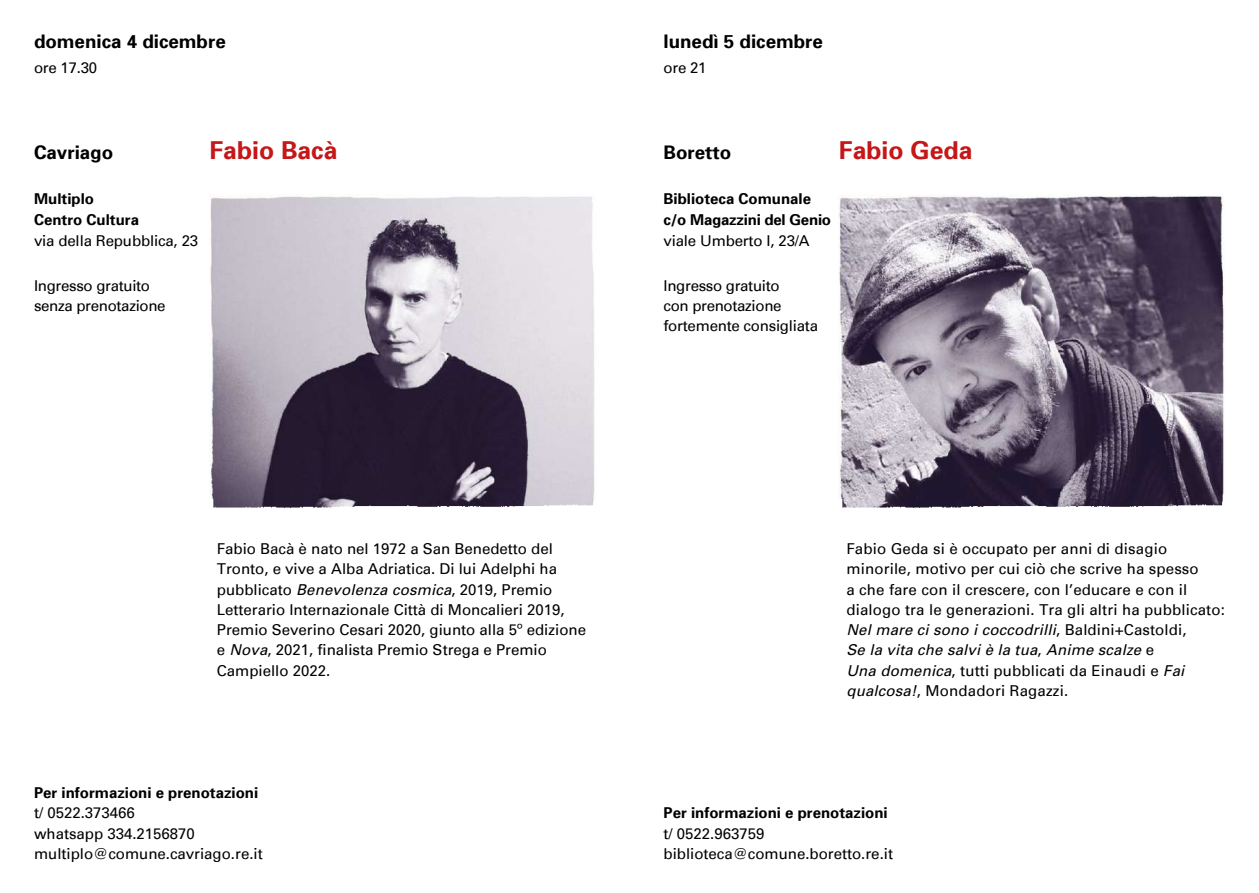
<style>
.page{position:relative;width:1259px;height:893px;background:#fff}
.page>*{position:absolute;margin:0;border:0;box-sizing:border-box;transform-origin:0 0}
.t1{font:700 24.75px "Univers 65";color:#c51718}
.t2{font:700 18.75px "Univers 65";color:#000}
.t3{font:15px/20.2px "Univers";color:#000}
.t4{font:700 15px/21px "Univers 65";color:#000}
.t5{font:15px/20.2px "Univers";letter-spacing:-.02em;color:#000}
.s1{font-style:italic}
</style>
<div class="page">
<img style="left:209px;top:194px;width:386px;height:306px">
<img style="left:839px;top:194px;width:385px;height:306px">
<img style="left:213px;top:500px;width:381px;height:8px">
<img style="left:842px;top:500px;width:381px;height:8px">
<p class="t2" style="left:34px;top:29px;width:193px">domenica 4 dicembre</p>
<p class="t3" style="left:34px;top:57px;width:65px">ore 17.30</p>
<p class="t2" style="left:663px;top:29px;width:161px">lunedì 5 dicembre</p>
<p class="t3" style="left:663px;top:57px;width:44px">ore 21</p>
<p class="t2" style="left:34px;top:141px;width:81px">Cavriago</p>
<p class="t4" style="left:34px;top:188px;width:107px">Multiplo<br>Centro Cultura</p>
<p class="t3" style="left:34px;top:231px;width:166px">via della Repubblica, 23</p>
<p class="t5" style="left:34px;top:276px;width:133px">Ingresso gratuito senza prenotazione</p>
<h1 class="t1" style="left:209px;top:134px;width:129px">Fabio Bacà</h1>
<p class="t2" style="left:663px;top:141px;width:69px">Boretto</p>
<p class="t4" style="left:663px;top:188px;width:169px">Biblioteca Comunale c/o Magazzini del Genio</p>
<p class="t3" style="left:663px;top:231px;width:148px">viale Umberto I, 23/A</p>
<p class="t5" style="left:663px;top:276px;width:156px">Ingresso gratuito<br>con prenotazione fortemente consigliata</p>
<h1 class="t1" style="left:839px;top:134px;width:135px">Fabio Geda</h1>
<p class="t3" style="left:217px;top:539px;width:370px">Fabio Bacà è nato nel 1972 a San Benedetto del Tronto, e vive a Alba Adriatica. Di lui Adelphi ha pubblicato <span class="s1">Benevolenza cosmica</span>, 2019, Premio Letterario Internazionale Città di Moncalieri 2019, Premio Severino Cesari 2020, giunto alla 5º edizione e <span class="s1">Nova</span>, 2021, finalista Premio Strega e Premio Campiello 2022.</p>
<p class="t4" style="left:34px;top:782px;width:226px">Per informazioni e prenotazioni</p>
<p class="t3" style="left:34px;top:803px;width:230px">t/ 0522.373466<br>whatsapp 334.2156870 multiplo@comune.cavriago.re.it</p>
<p class="t3" style="left:846px;top:539px;width:380px">Fabio Geda si è occupato per anni di disagio minorile, motivo per cui ciò che scrive ha spesso<br>a che fare con il crescere, con l’educare e con il dialogo tra le generazioni. Tra gli altri ha pubblicato:<br><span class="s1">Nel mare ci sono i coccodrilli</span>, Baldini+Castoldi,<br><span class="s1">Se la vita che salvi è la tua</span>, <span class="s1">Anime scalze</span> e<br><span class="s1">Una domenica</span>, tutti pubblicati da Einaudi e <span class="s1">Fai qualcosa!</span>, Mondadori Ragazzi.</p>
<p class="t4" style="left:663px;top:802px;width:226px">Per informazioni e prenotazioni</p>
<p class="t3" style="left:663px;top:823px;width:231px">t/ 0522.963759 biblioteca@comune.boretto.re.it</p>
</div>
